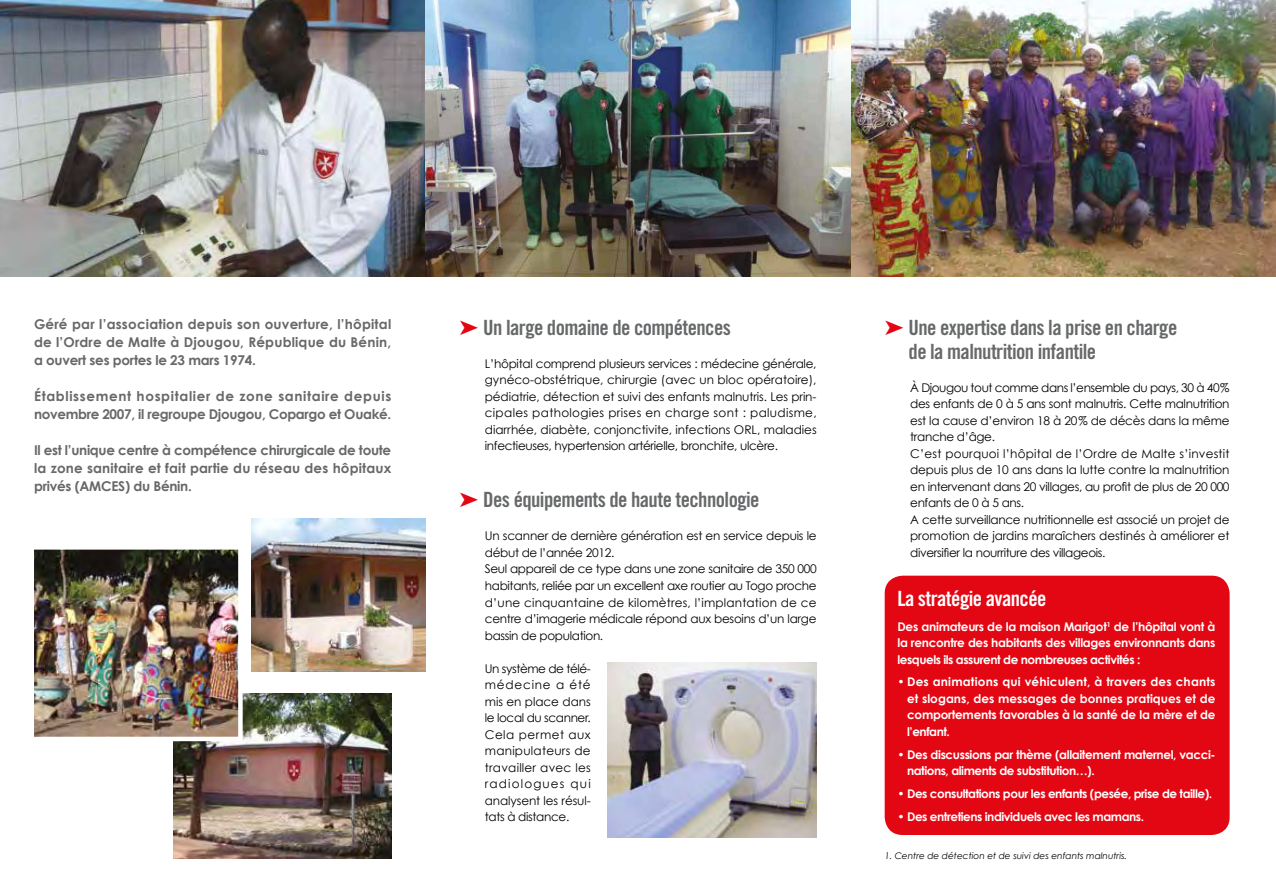
<style>
.page{position:relative;width:1276px;height:893px;background:#fff}
.page>*{position:absolute;margin:0;border:0;box-sizing:border-box;transform-origin:0 0}
.t1{font:21px/24px "Trade Gothic Bold Cond Twenty";letter-spacing:-.025em;color:#666869}
.t2{font:21px "Trade Gothic Bold Cond Twenty";letter-spacing:-.025em;color:#fff}
.t3{font:700 13.5px/18px "Century Gothic";letter-spacing:.01em;color:#666869;text-align:justify}
.t4{font:700 13.5px/18px "Century Gothic";letter-spacing:.05em;color:#666869}
.t5{font:12px/16.5px "Century Gothic";letter-spacing:-.025em;color:#000;text-align:justify}
.t6{font:700 12px/16.5px "Century Gothic";letter-spacing:-.04em;color:#fff;text-align:justify}
.t7{font:italic 9px "Century Gothic";color:#000}
.s1{color:#e30613}
</style>
<div class="page">
<img style="left:174px;top:693px;width:217px;height:166px">
<img style="left:252px;top:518px;width:173px;height:153px">
<img style="left:0;top:0;width:1276px;height:276px">
<img style="left:34px;top:549px;width:211px;height:194px">
<img style="left:608px;top:663px;width:208px;height:175px">
<div style="left:884px;top:576px;width:345px;height:259px;background:#e30613;border-radius:18px"></div>
<p class="t3" style="left:34px;top:315px;width:359px">Géré par l’association depuis son ouverture, l’hôpital de l’Ordre de Malte à Djougou, République du Bénin, a ouvert ses portes le 23 mars 1974.</p>
<p class="t4" style="left:34px;top:387px;width:359px">Établissement hospitalier de zone sanitaire depuis novembre 2007, il regroupe Djougou, Copargo et Ouaké.</p>
<p class="t3" style="left:34px;top:441px;width:359px">Il est l’unique centre à compétence chirurgicale de toute la zone sanitaire et fait partie du réseau des hôpitaux privés (AMCES) du Bénin.</p>
<h1 class="t1" style="left:459px;top:315px;width:273px"><span class="s1">➤</span> Un large domaine de compétences</h1>
<p class="t5" style="left:485px;top:355px;width:333px">L’hôpital comprend plusieurs services : médecine générale, gynéco-obstétrique, chirurgie (avec un bloc opératoire), pédiatrie, détection et suivi des enfants malnutris. Les prin&shy;cipales pathologies prises en charge sont : paludisme, diarrhée, diabète, conjonctivite, infections ORL, maladies infectieuses, hypertension artérielle, bronchite, ulcère.</p>
<h1 class="t1" style="left:459px;top:488px;width:302px"><span class="s1">➤</span> Des équipements de haute technologie</h1>
<p class="t5" style="left:485px;top:528px;width:333px;text-align:left">Un scanner de dernière génération est en service depuis le début de l’année 2012.<br>Seul appareil de ce type dans une zone sanitaire de 350 000 habitants, reliée par un excellent axe routier au Togo proche d’une cinquantaine de kilomètres, l’implantation de ce centre d’imagerie médicale répond aux besoins d’un large bassin de population.</p>
<p class="t5" style="left:485px;top:660px;width:107px">Un système de télé&shy;médecine a été mis en place dans le local du scanner.<br>Cela permet aux manipulateurs de travailler avec les radiologues qui analysent les résul&shy;tats à distance.</p>
<h1 class="t1" style="left:908px;top:315px;width:270px;text-indent:-24px"><span class="s1">➤</span> Une expertise dans la prise en charge de la malnutrition infantile</h1>
<p class="t5" style="left:910px;top:379px;width:321px;text-align:left">À Djougou tout comme dans l’ensemble du pays, 30 à 40% des enfants de 0 à 5 ans sont malnutris. Cette malnutrition est la cause d’environ 18 à 20% de décès dans la même tranche d’âge.<br>C’est pourquoi l’hôpital de l’Ordre de Malte s’investit depuis plus de 10 ans dans la lutte contre la malnutrition en intervenant dans 20 villages, au profit de plus de 20 000 enfants de 0 à 5 ans.<br>A cette surveillance nutritionnelle est associé un projet de promotion de jardins maraîchers destinés à améliorer et diversifier la nourriture des villageois.</p>
<h1 class="t2" style="left:897px;top:585px;width:150px">La stratégie avancée</h1>
<p class="t6" style="left:897px;top:618px;width:320px">Des animateurs de la maison Marigot<sup>1</sup> de l’hôpital vont à la rencontre des habitants des villages environnants dans lesquels ils assurent de nombreuses activités :</p>
<p class="t6" style="left:907px;top:674px;width:310px;text-indent:-10px">• Des animations qui véhiculent, à travers des chants et slogans, des messages de bonnes pratiques et de comportements favorables à la santé de la mère et de l’enfant.</p>
<p class="t6" style="left:907px;top:746px;width:310px;text-indent:-10px">• Des discussions par thème (allaitement maternel, vacci&shy;nations, aliments de substitution…).</p>
<p class="t6" style="left:897px;top:785px;width:316px">• Des consultations pour les enfants (pesée, prise de taille).</p>
<p class="t6" style="left:897px;top:808px;width:248px">• Des entretiens individuels avec les mamans.</p>
<p class="t7" style="left:884px;top:850px;width:244px">1. Centre de détection et de suivi des enfants malnutris.</p>
</div>
